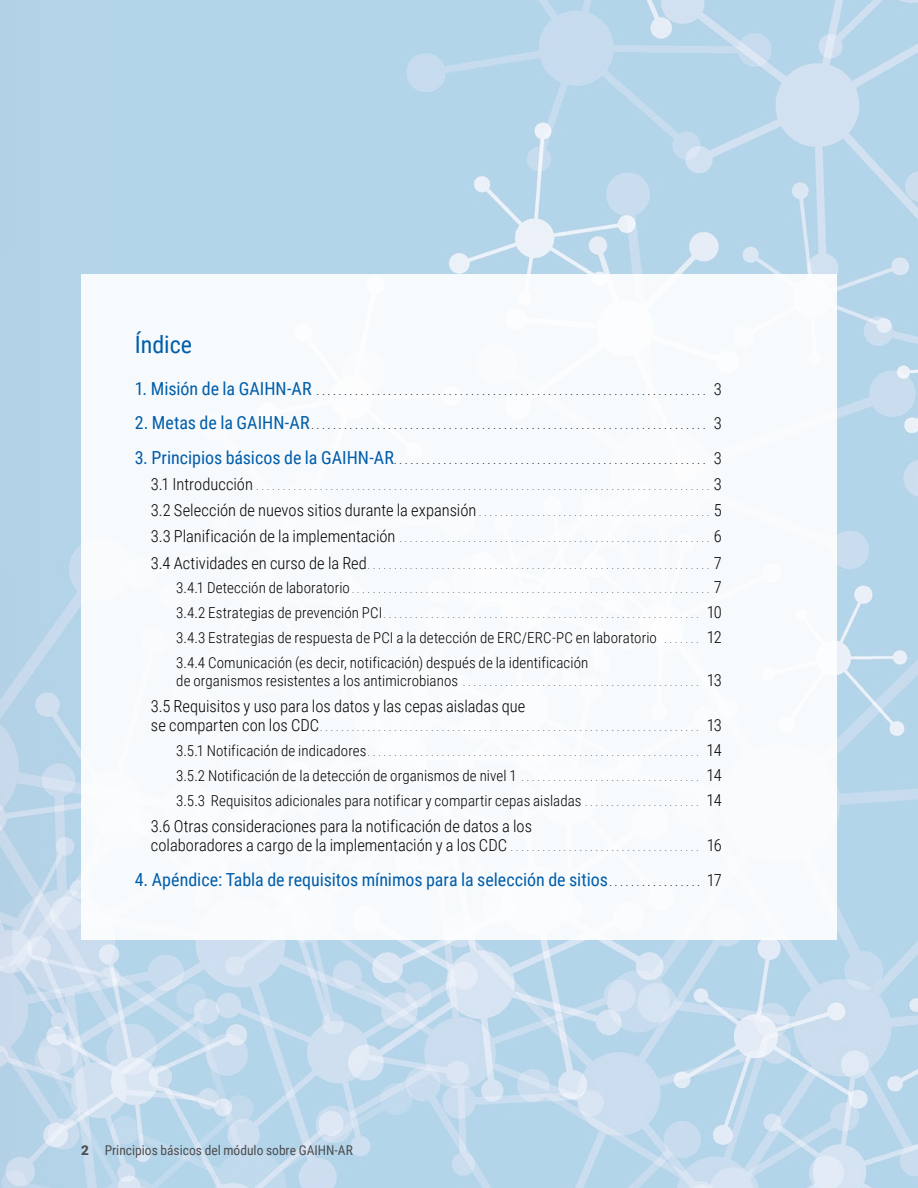
<style>
.page{position:relative;width:918px;height:1188px;background:#fff}
.page>*{position:absolute;margin:0;border:0;box-sizing:border-box;transform-origin:0 0}
.t1{font:24px "Roboto Condensed";color:#005daa}
.t2{font:18px "Roboto Condensed";letter-spacing:-.005em;color:#005daa}
.t3{font:300 16.5px/19.5px "Roboto Condensed";color:#000}
.t4{font:300 15px "Roboto Condensed";letter-spacing:.005em;color:#000}
.t5{font:13.5px "Roboto Condensed";color:#4d4d4f}
.t6{font:300 9px "Roboto Condensed";color:#000}
.t7{font:9px "Roboto Condensed";color:#000}
.s1{font-size:18px;color:#005daa}
.s2{font-weight:300;font-size:16.5px}
.s3{font-size:16.5px}
.s4{font-size:9px}
.s5{font-size:15px}
.s6{font-size:9px;color:#000}
.s7{font-weight:300;font-size:16.5px;color:#000}
.s8{font-family:"Roboto";font-weight:900}
</style>
<div class="page">
<img style="left:0;top:0;width:918px;height:1188px">
<div style="left:81px;top:274px;width:756px;height:666px;background:#f7fafc"></div>
<h2 class="t1" style="left:135px;top:328px;width:59px">Índice</h2>
<p class="t7" style="left:135px;top:385px;width:589px"><span class="s1">1. Misión de la GAIHN-AR</span> ....................................................................... <span class="s2">3</span></p>
<p class="t7" style="left:135px;top:420px;width:589px"><span class="s1">2. Metas de la GAIHN-AR</span>........................................................................ <span class="s2">3</span></p>
<p class="t7" style="left:135px;top:454px;width:589px"><span class="s1">3. Principios básicos de la GAIHN-AR</span>......................................................... <span class="s2">3</span></p>
<p class="t6" style="left:151px;top:480px;width:573px"><span class="s3">3.1 Introducción</span>...................................................................................... <span class="s3">3</span></p>
<p class="t3" style="left:151px;top:500px;width:573px">3.2 Selección de nuevos sitios durante la expansión<span class="s4">............................................</span> 5</p>
<p class="t6" style="left:151px;top:533px;width:573px"><span class="s3">3.3 Planificación de la implementación</span> ........................................................... <span class="s3">6</span></p>
<p class="t6" style="left:151px;top:559px;width:573px"><span class="s3">3.4 Actividades en curso de la Red</span>................................................................. <span class="s3">7</span></p>
<p class="t6" style="left:176px;top:584px;width:547px"><span class="s5">3.4.1 Detección de laboratorio</span>.................................................................... <span class="s3">7</span></p>
<p class="t6" style="left:176px;top:609px;width:547px"><span class="s5">3.4.2 Estrategias de prevención PCI</span>............................................................ <span class="s3">10</span></p>
<p class="t4" style="left:176px;top:627px;width:547px">3.4.3 Estrategias de respuesta de PCI a la detección de ERC/ERC-PC en laboratorio <span class="s4">. . . . . . .</span> <span class="s3">12</span></p>
<p class="t4" style="left:176px;top:652px;width:414px">3.4.4 Comunicación (es decir, notificación) después de la identificación</p>
<p class="t6" style="left:176px;top:676px;width:547px"><span class="s5">de organismos resistentes a los antimicrobianos</span> ............................................. <span class="s3">13</span></p>
<p class="t3" style="left:151px;top:696px;width:376px">3.5 Requisitos y uso para los datos y las cepas aisladas que</p>
<p class="t6" style="left:151px;top:722px;width:573px"><span class="s3">se comparten con los CDC</span>........................................................................ <span class="s3">13</span></p>
<p class="t6" style="left:176px;top:747px;width:547px"><span class="s5">3.5.1 Notificación de indicadores</span>............................................................... <span class="s3">14</span></p>
<p class="t4" style="left:176px;top:765px;width:547px">3.5.2 Notificación de la detección de organismos de nivel 1 <span class="s4">. . . . . . . . . . . . . . . . . . . . . . . . . . . . . . . . . .</span> <span class="s3">14</span></p>
<p class="t4" style="left:176px;top:790px;width:547px">3.5.3 Requisitos adicionales para notificar y compartir cepas aisladas <span class="s4">. . . . . . . . . . . . . . . . . . . . . .</span> <span class="s3">14</span></p>
<p class="t3" style="left:151px;top:816px;width:573px">3.6 Otras consideraciones para la notificación de datos a los<br>colaboradores a cargo de la implementación y a los CDC<span class="s4">....................................</span> 16</p>
<p class="t2" style="left:135px;top:867px;width:589px">4. Apéndice: Tabla de requisitos mínimos para la selección de sitios <span class="s6">. . . . . . . . . . . . . . . . .</span> <span class="s7">17</span></p>
<h3 class="t5" style="left:81px;top:1141px;width:273px"><span class="s8">2</span> Principios básicos del módulo sobre GAIHN-AR</h3>
</div>
